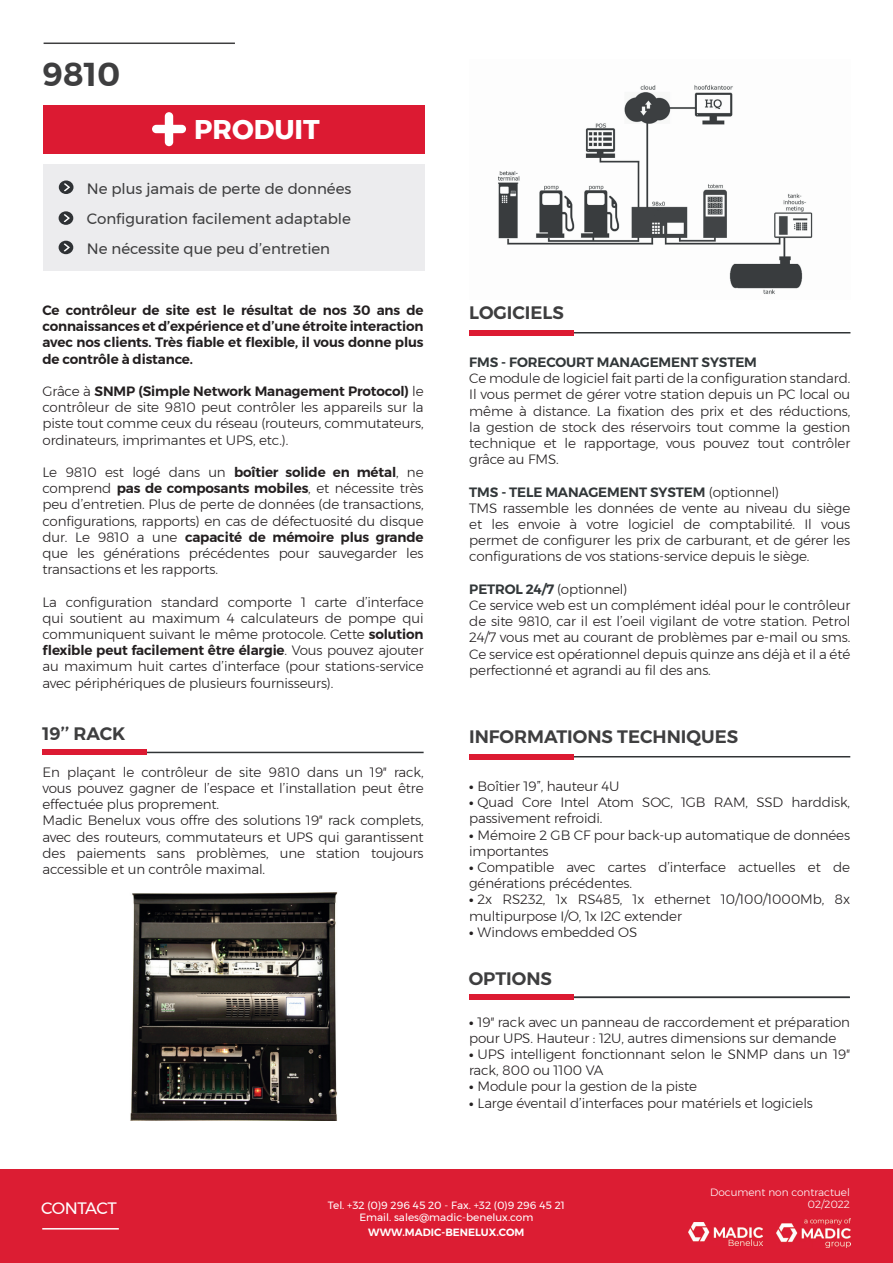
<style>
.page{position:relative;width:893px;height:1263px;background:#fff}
.page>*{position:absolute;margin:0;border:0;box-sizing:border-box;transform-origin:0 0}
.t1{font:600 33px "Montserrat";color:#3e3e3f}
.t2{font:700 27px "Montserrat";color:#fff}
.t3{font:600 18px "Montserrat";color:#3e3e3f}
.t4{font:16.5px "Montserrat";letter-spacing:-.04em;color:#fff}
.t5{font:15px/30px "Montserrat";color:#3e3e3f;text-align:justify}
.t6{font:300 13.5px/16.2px "Montserrat";letter-spacing:-.01em;color:#231f20}
.t7{font:600 13.5px/16.2px "Montserrat";letter-spacing:-.01em;color:#231f20;text-align:justify}
.t8{font:600 13.5px "Montserrat";letter-spacing:-.01em;color:#323739}
.t9{font:10.5px/12.6px "Montserrat";color:#fff;text-align:center}
.t10{font:300 10.5px/12.6px "Montserrat";color:#fff;text-align:right}
.t11{font:600 10.5px "Montserrat";color:#fff}
.s1{font-weight:600}
.s2{font-weight:600;color:#323739}
.s3{font-weight:700}
</style>
<div class="page">
<div style="left:44px;top:165px;width:381px;height:106px;background:#ececee"></div>
<div style="left:44px;top:105px;width:381px;height:48px;background:#dc1a32"></div>
<svg style="left:152px;top:112px;width:34px;height:34px"></svg>
<div style="left:59px;top:180px;width:15px;height:14px;background:#2f3235;border-radius:50%"></div>
<svg style="left:64px;top:183px;width:6px;height:8px"></svg>
<div style="left:59px;top:211px;width:14px;height:14px;background:#2f3235;border-radius:50%"></div>
<svg style="left:64px;top:214px;width:6px;height:8px"></svg>
<div style="left:59px;top:241px;width:14px;height:13px;background:#2f3235;border-radius:50%"></div>
<svg style="left:64px;top:243px;width:6px;height:8px"></svg>
<hr style="left:44px;top:43px;width:191px;height:1px;background:#3e3e3f">
<div style="left:0;top:1169px;width:893px;height:94px;background:#dc1d33"></div>
<hr style="left:42px;top:1228px;width:77px;height:1px;background:#fff">
<img style="left:130px;top:892px;width:208px;height:228px">
<img style="left:498px;top:85px;width:315px;height:209px">
<hr style="left:44px;top:752px;width:380px;height:1px;background:#313436">
<div style="left:43px;top:749px;width:104px;height:6px;background:#dc1a32"></div>
<hr style="left:475px;top:756px;width:375px;height:1px;background:#313436">
<div style="left:469px;top:754px;width:105px;height:5px;background:#dc1a32"></div>
<hr style="left:470px;top:996px;width:380px;height:2px;background:#313436">
<div style="left:469px;top:994px;width:105px;height:6px;background:#dc1a32"></div>
<hr style="left:475px;top:332px;width:375px;height:1px;background:#313436">
<div style="left:469px;top:330px;width:105px;height:5px;background:#dc1a32"></div>
<img style="left:777px;top:1218px;width:74px;height:29px">
<img style="left:689px;top:1223px;width:74px;height:22px">
<h1 class="t1" style="left:43px;top:48px;width:79px">9810</h1>
<h2 class="t2" style="left:194px;top:108px;width:127px">PRODUIT</h2>
<p class="t5" style="left:87px;top:173px;width:266px">Ne plus jamais de perte de données Configuration facilement adaptable Ne nécessite que peu d’entretien</p>
<p class="t7" style="left:43px;top:302px;width:383px">Ce contrôleur de site est le résultat de nos 30 ans de connaissances et d’expérience et d’une étroite interaction avec nos clients. Très fiable et flexible, il vous donne plus de contrôle à distance.</p>
<p class="t6" style="left:43px;top:383px;width:383px;text-align:justify">Grâce à <span class="s1">SNMP (Simple Network Management Protocol)</span> le contrôleur de site 9810 peut contrôler les appareils sur la piste tout comme ceux du réseau (routeurs, commutateurs, ordinateurs, imprimantes et UPS, etc.).</p>
<p class="t6" style="left:43px;top:464px;width:383px;text-align:justify">Le 9810 est logé dans un <span class="s1">boîtier solide en métal</span>, ne comprend <span class="s1">pas de composants mobiles</span>, et nécessite très peu d’entretien. Plus de perte de données (de transactions, configurations, rapports) en cas de défectuosité du disque dur. Le 9810 a une <span class="s1">capacité de mémoire plus grande </span>que les générations précédentes pour sauvegarder les transactions et les rapports.</p>
<p class="t6" style="left:43px;top:593px;width:383px;text-align:justify">La configuration standard comporte 1 carte d’interface qui soutient au maximum 4 calculateurs de pompe qui communiquent suivant le même protocole. Cette <span class="s1">solution flexible peut facilement être élargie</span>. Vous pouvez ajouter au maximum huit cartes d’interface (pour stations-service avec périphériques de plusieurs fournisseurs).</p>
<h3 class="t3" style="left:42px;top:720px;width:85px">19’’ RACK</h3>
<p class="t6" style="left:43px;top:764px;width:383px">En plaçant le contrôleur de site 9810 dans un 19″ rack, vous pouvez gagner de l’espace et l’installation peut être effectuée plus proprement.<br>Madic Benelux vous offre des solutions 19″ rack complets, avec des routeurs, commutateurs et UPS qui garantissent des paiements sans problèmes, une station toujours accessible et un contrôle maximal.</p>
<h3 class="t3" style="left:469px;top:299px;width:96px">LOGICIELS</h3>
<p class="t8" style="left:469px;top:352px;width:289px">FMS - FORECOURT MANAGEMENT SYSTEM</p>
<p class="t6" style="left:469px;top:370px;width:383px;text-align:justify">Ce module de logiciel fait parti de la configuration standard.<br>Il vous permet de gérer votre station depuis un PC local ou même à distance. La fixation des prix et des réductions, la gestion de stock des réservoirs tout comme la gestion technique et le rapportage, vous pouvez tout contrôler grâce au FMS.</p>
<p class="t6" style="left:469px;top:484px;width:383px"><span class="s2">TMS - TELE MANAGEMENT SYSTEM</span> (optionnel)<br>TMS rassemble les données de vente au niveau du siège et les envoie à votre logiciel de comptabilité. Il vous permet de configurer les prix de carburant, et de gérer les configurations de vos stations-service depuis le siège.</p>
<p class="t6" style="left:469px;top:581px;width:383px"><span class="s2">PETROL 24/7</span> (optionnel)<br>Ce service web est un complément idéal pour le contrôleur de site 9810, car il est l’oeil vigilant de votre station. Petrol 24/7 vous met au courant de problèmes par e-mail ou sms.<br>Ce service est opérationnel depuis quinze ans déjà et il a été perfectionné et agrandi au fil des ans.</p>
<h3 class="t3" style="left:469px;top:723px;width:271px">INFORMATIONS TECHNIQUES</h3>
<p class="t6" style="left:469px;top:778px;width:152px"><span class="s3">•</span> Boîtier 19”, hauteur 4U</p>
<p class="t6" style="left:469px;top:794px;width:383px"><span class="s3">•</span> Quad Core Intel Atom SOC, 1GB RAM, SSD harddisk, passivement refroidi.</p>
<p class="t6" style="left:469px;top:826px;width:383px"><span class="s3">•</span> Mémoire 2 GB CF pour back-up automatique de données importantes</p>
<p class="t6" style="left:469px;top:859px;width:383px"><span class="s3">•</span> Compatible avec cartes d’interface actuelles et de générations précédentes.</p>
<p class="t6" style="left:469px;top:891px;width:383px"><span class="s3">•</span> 2x RS232, 1x RS485, 1x ethernet 10/100/1000Mb, 8x multipurpose I/O, 1x I2C extender</p>
<p class="t6" style="left:469px;top:924px;width:170px"><span class="s3">•</span> Windows embedded OS</p>
<h3 class="t3" style="left:469px;top:964px;width:85px">OPTIONS</h3>
<p class="t6" style="left:469px;top:1013px;width:383px"><span class="s3">•</span> 19″ rack avec un panneau de raccordement et préparation pour UPS. Hauteur : 12U, autres dimensions sur demande</p>
<p class="t6" style="left:469px;top:1046px;width:383px"><span class="s3">•</span> UPS intelligent fonctionnant selon le SNMP dans un 19″ rack, 800 ou 1100 VA</p>
<p class="t6" style="left:469px;top:1078px;width:230px"><span class="s3">•</span> Module pour la gestion de la piste</p>
<p class="t6" style="left:469px;top:1094px;width:345px"><span class="s3">•</span> Large éventail d’interfaces pour matériels et logiciels</p>
<p class="t4" style="left:41px;top:1195px;width:77px">CONTACT</p>
<p class="t9" style="left:328px;top:1199px;width:238px">Tel. +32 (0)9 296 45 20 - Fax. +32 (0)9 296 45 21<br>Email. sales@madic-benelux.com</p>
<p class="t11" style="left:368px;top:1224px;width:158px">WWW.MADIC-BENELUX.COM</p>
<p class="t10" style="left:710px;top:1185px;width:141px">Document non contractuel<br>02/2022</p>
</div>
